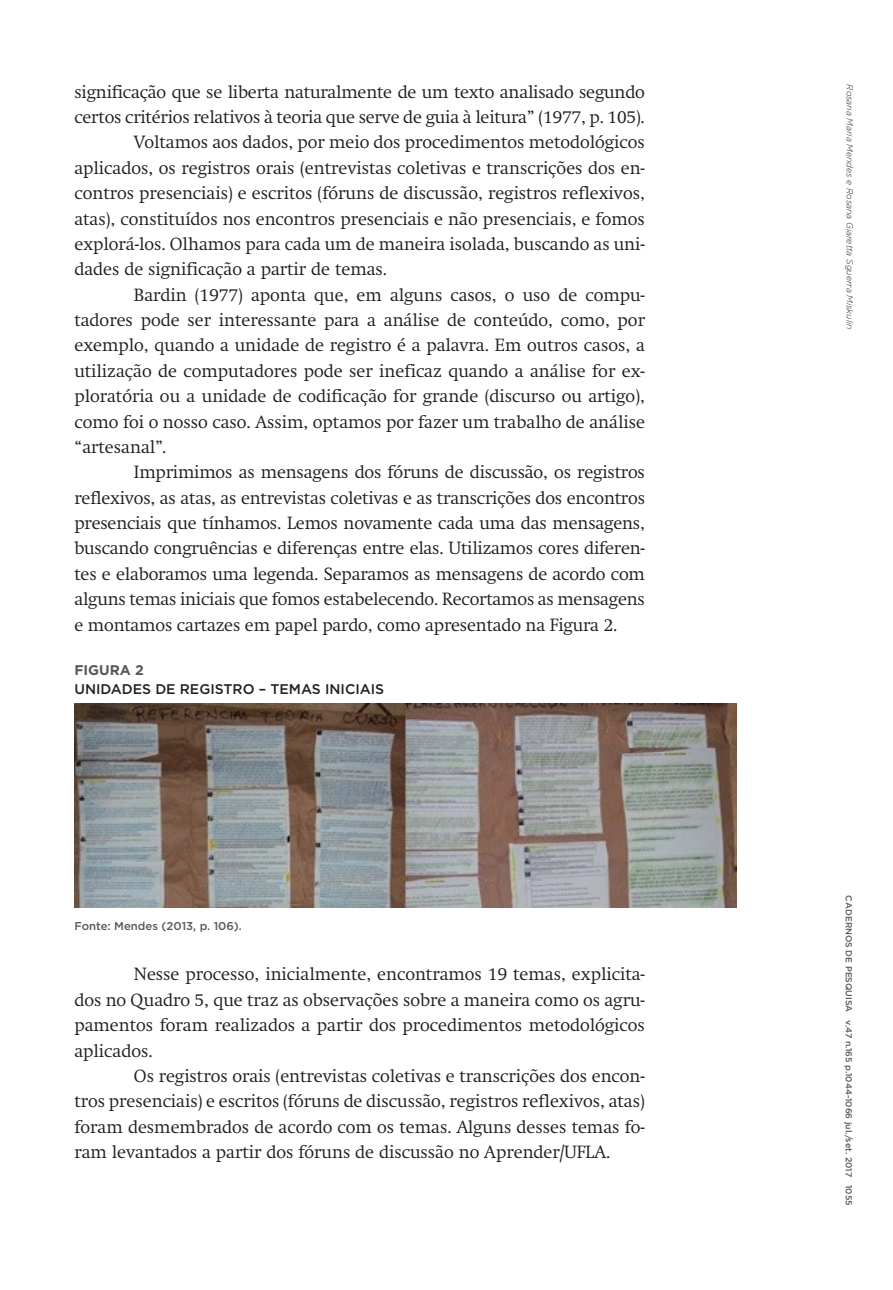
<style>
.page{position:relative;width:893px;height:1290px;background:#fff}
.page>*{position:absolute;margin:0;border:0;box-sizing:border-box;transform-origin:0 0}
.t1{font:300 17.5px/25.4px "Swift";color:#231f20;text-align:justify}
.t2{font:500 14px "Gotham HTF";color:#231f20}
.t3{font:700 14px "Gotham HTF";color:#57585a}
.t4{font:500 11.38px "Gotham HTF";color:#57585a}
.t5{font:500 8.75px "Gotham HTF";color:#57585a}
.t6{font:italic 300 8.75px "Gotham HTF";color:#231f20}
</style>
<div class="page">
<img style="left:74px;top:703px;width:662px;height:204px">
<p class="t1" style="left:74px;top:79px;width:572px">significação que se liberta naturalmente de um texto analisado segundo</p>
<p class="t1" style="left:74px;top:104px;width:572px">certos critérios relativos à teoria que serve de guia à leitura” (1977, p. 105).</p>
<p class="t1" style="left:134px;top:130px;width:512px">Voltamos aos dados, por meio dos procedimentos metodológicos</p>
<p class="t1" style="left:74px;top:155px;width:572px">aplicados, os registros orais (entrevistas coletivas e transcrições dos en-</p>
<p class="t1" style="left:74px;top:181px;width:572px">contros presenciais) e escritos (fóruns de discussão, registros reflexivos,</p>
<p class="t1" style="left:74px;top:206px;width:572px">atas), constituídos nos encontros presenciais e não presenciais, e fomos</p>
<p class="t1" style="left:74px;top:231px;width:572px">explorá-los. Olhamos para cada um de maneira isolada, buscando as uni-</p>
<p class="t1" style="left:74px;top:257px;width:314px">dades de significação a partir de temas.</p>
<p class="t1" style="left:134px;top:282px;width:512px">Bardin (1977) aponta que, em alguns casos, o uso de compu-</p>
<p class="t1" style="left:74px;top:307px;width:572px">tadores pode ser interessante para a análise de conteúdo, como, por</p>
<p class="t1" style="left:74px;top:333px;width:572px">exemplo, quando a unidade de registro é a palavra. Em outros casos, a</p>
<p class="t1" style="left:74px;top:358px;width:572px">utilização de computadores pode ser ineficaz quando a análise for ex-</p>
<p class="t1" style="left:74px;top:384px;width:572px">ploratória ou a unidade de codificação for grande (discurso ou artigo),</p>
<p class="t1" style="left:74px;top:409px;width:572px">como foi o nosso caso. Assim, optamos por fazer um trabalho de análise</p>
<p class="t1" style="left:74px;top:434px;width:94px">“artesanal”.</p>
<p class="t1" style="left:134px;top:460px;width:512px">Imprimimos as mensagens dos fóruns de discussão, os registros</p>
<p class="t1" style="left:74px;top:485px;width:572px">reflexivos, as atas, as entrevistas coletivas e as transcrições dos encontros</p>
<p class="t1" style="left:74px;top:510px;width:572px">presenciais que tínhamos. Lemos novamente cada uma das mensagens,</p>
<p class="t1" style="left:74px;top:536px;width:572px">buscando congruências e diferenças entre elas. Utilizamos cores diferen-</p>
<p class="t1" style="left:74px;top:561px;width:572px">tes e elaboramos uma legenda. Separamos as mensagens de acordo com</p>
<p class="t1" style="left:74px;top:587px;width:572px">alguns temas iniciais que fomos estabelecendo. Recortamos as mensagens</p>
<p class="t1" style="left:74px;top:612px;width:545px">e montamos cartazes em papel pardo, como apresentado na Figura 2.</p>
<p class="t3" style="left:74px;top:662px;width:71px">FIGURA 2</p>
<p class="t2" style="left:74px;top:681px;width:11px">UNIDADES</p>
<p class="t2" style="left:155px;top:681px;width:35px">DE REGISTRO</p>
<p class="t2" style="left:259px;top:681px;width:105px">– TEMAS INICIAIS</p>
<p class="t4" style="left:74px;top:920px;width:169px">Fonte: Mendes (2013, p. 106).</p>
<p class="t1" style="left:74px;top:962px;width:572px;text-indent:60px">Nesse processo, inicialmente, encontramos 19 temas, explicita&shy;dos no Quadro 5, que traz as observações sobre a maneira como os agru&shy;pamentos foram realizados a partir dos procedimentos metodológicos aplicados.</p>
<p class="t1" style="left:74px;top:1063px;width:572px;text-indent:60px">Os registros orais (entrevistas coletivas e transcrições dos encon&shy;tros presenciais) e escritos (fóruns de discussão, registros reflexivos, atas) foram desmembrados de acordo com os temas. Alguns desses temas fo&shy;ram levantados a partir dos fóruns de discussão no Aprender/UFLA.</p>
<p class="t6" style="left:855px;top:84px;width:246px;rotate:90deg">Rosana Maria Mendes e Rosana Giaretta Sguerra Miskulin</p>
<p class="t5" style="left:854px;top:895px;width:312px;rotate:90deg">Cadernos de Pesquisa v.47 n.165 p.1044-1066 jul./set. 2017 1055</p>
</div>
